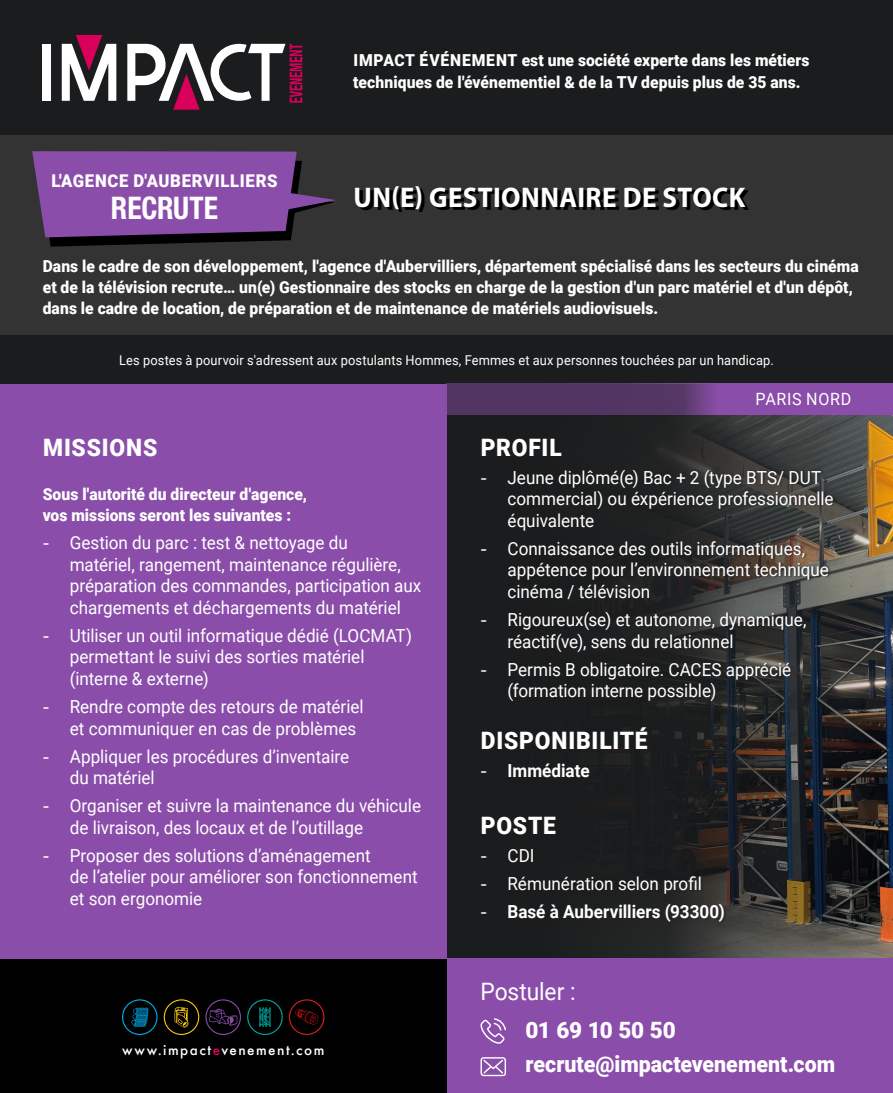
<style>
.page{position:relative;width:893px;height:1093px;background:#1a1c1d}
.page>*{position:absolute;margin:0;border:0;box-sizing:border-box;transform-origin:0 0}
.t1{font:700 condensed 31.2px "Helvetica Neue LT Std";letter-spacing:-.005em;color:#fff;scale:.95 1}
.t2{font:700 28.5px "Myriad Pro";letter-spacing:.015em;color:#fff;scale:.95 1}
.t3{font:900 24px "Roboto";letter-spacing:.035em;color:#fff;scale:.95 1}
.t4{font:24px "Roboto";letter-spacing:-.005em;color:#fff;scale:.95 1}
.t5{font:900 22.5px "Roboto";color:#fff;scale:.95 1}
.t6{font:900 22.5px "Roboto";color:#fff}
.t7{font:18px/21.6px "Roboto";color:#fff;scale:.95 1}
.t8{font:700 18px "Roboto";color:#fff;scale:.95 1}
.t9{font:900 17.55px "Roboto";letter-spacing:.04em;color:#fff;scale:.95 1}
.t10{font:16.95px "Roboto";letter-spacing:.04em;color:#fff;scale:.95 1}
.t11{font:900 16.5px/21px "Roboto";letter-spacing:.005em;color:#fff;scale:.95 1}
.t12{font:13.5px "Roboto";letter-spacing:.01em;color:#fff;scale:.95 1}
.t13{font:500 13.5px "Futura";letter-spacing:.11em;color:#fff}
.s1{font-family:"Helvetica Neue LT Std"}
.s2{color:#d8005b}
.s3{font-family:"Helvetica Neue LT Std";font-weight:400}
</style>
<div class="page">
<svg style="left:446px;top:415px;width:447px;height:544px"></svg>
<div style="left:43px;top:44px;width:8px;height:57px;background:#fff"></div>
<svg style="left:62px;top:35px;width:54px;height:66px"></svg>
<svg style="left:127px;top:44px;width:175px;height:66px"></svg>
<div style="left:446px;top:959px;width:447px;height:134px;background:#8b4daa"></div>
<svg style="left:480px;top:1018px;width:26px;height:26px"></svg>
<svg style="left:480px;top:1057px;width:26px;height:19px"></svg>
<div style="left:0;top:796px;width:446px;height:297px;background:#000"></div>
<div style="left:0;top:384px;width:446px;height:575px;background:#8b4daa"></div>
<div style="left:122px;top:999px;width:36px;height:36px;border:1px solid #00aeef;border-radius:50%"></div>
<svg style="left:131px;top:1008px;width:17px;height:18px"></svg>
<div style="left:247px;top:999px;width:36px;height:36px;border:1px solid #00aca2;border-radius:50%"></div>
<svg style="left:259px;top:1007px;width:12px;height:20px"></svg>
<svg style="left:175px;top:1007px;width:14px;height:20px"></svg>
<div style="left:164px;top:999px;width:35px;height:36px;border:1px solid #feca0a;border-radius:50%"></div>
<div style="left:205px;top:999px;width:36px;height:36px;border:1px solid #8b4daa;border-radius:50%"></div>
<svg style="left:209px;top:1008px;width:28px;height:17px"></svg>
<div style="left:289px;top:999px;width:35px;height:36px;border:1px solid #db1f25;border-radius:50%"></div>
<svg style="left:295px;top:1009px;width:24px;height:16px"></svg>
<div style="left:446px;top:384px;width:363px;height:31px;background:#523463"></div>
<svg style="left:686px;top:384px;width:207px;height:31px;fill:#8b4daa"></svg>
<div style="left:0;top:135px;width:893px;height:200px;background:#333"></div>
<svg style="left:32px;top:151px;width:304px;height:96px"></svg>
<svg style="left:359px;top:189px;width:390px;height:23px"></svg>
<div style="left:480px;top:438px;width:356px;height:486px;background:#231f20;opacity:.75"></div>
<p class="t11" style="left:353px;top:48px;width:482px;line-height:22.5px">IMPACT ÉVÉNEMENT est une société experte dans les métiers techniques de l'événementiel &amp; de la TV depuis plus de 35 ans.</p>
<p class="t9" style="left:51px;top:169px;width:240px">L'AGENCE D'AUBERVILLIERS</p>
<p class="t1" style="left:111px;top:189px;width:114px">RECRUTE</p>
<p class="t2" style="left:354px;top:179px;width:414px">UN(E) GESTIONNAIRE DE STOCK</p>
<p class="t11" style="left:43px;top:255px;width:860px">Dans le cadre de son développement, l'agence d'Aubervilliers, département spécialisé dans les secteurs du cinéma et de la télévision recrute… un(e) Gestionnaire des stocks en charge de la gestion d'un parc matériel et d'un dépôt, dans le cadre de location, de préparation et de maintenance de matériels audiovisuels.</p>
<p class="t12" style="left:119px;top:351px;width:690px">Les postes à pourvoir s'adressent aux postulants Hommes, Femmes et aux personnes touchées par un handicap.</p>
<p class="t3" style="left:43px;top:430px;width:122px">MISSIONS</p>
<p class="t11" style="left:43px;top:483px;width:280px">Sous l'autorité du directeur d'agence, vos missions seront les suivantes :</p>
<p class="t7" style="left:70px;top:531px;width:372px;text-indent:-27px"><span class="s1">-</span> Gestion du parc : test &amp; nettoyage du<br>matériel, rangement, maintenance régulière, préparation des commandes, participation aux chargements et déchargements du matériel</p>
<p class="t7" style="left:70px;top:624px;width:362px;text-indent:-27px"><span class="s1">-</span> Utiliser un outil informatique dédié (LOCMAT) permettant le suivi des sorties matériel (interne &amp; externe)</p>
<p class="t7" style="left:70px;top:695px;width:311px;text-indent:-27px"><span class="s1">-</span> Rendre compte des retours de matériel et communiquer en cas de problèmes</p>
<p class="t7" style="left:70px;top:745px;width:296px;text-indent:-27px"><span class="s1">-</span> Appliquer les procédures d’inventaire du matériel</p>
<p class="t7" style="left:70px;top:794px;width:371px;text-indent:-27px"><span class="s1">-</span> Organiser et suivre la maintenance du véhicule de livraison, des locaux et de l’outillage</p>
<p class="t7" style="left:70px;top:844px;width:368px;text-indent:-27px"><span class="s1">-</span> Proposer des solutions d’aménagement<br>de l’atelier pour améliorer son fonctionnement et son ergonomie</p>
<p class="t13" style="left:122px;top:1041px;width:204px">www.impact<span class="s2">e</span>venement.com</p>
<p class="t10" style="left:755px;top:387px;width:102px">PARIS NORD</p>
<p class="t3" style="left:481px;top:430px;width:87px">PROFIL</p>
<p class="t7" style="left:507px;top:466px;width:345px;text-indent:-27px"><span class="s1">-</span> Jeune diplômé(e) Bac + 2 (type BTS/ DUT commercial) ou éxpérience professionnelle équivalente</p>
<p class="t7" style="left:507px;top:537px;width:340px;text-indent:-27px"><span class="s1">-</span> Connaissance des outils informatiques, appétence pour l’environnement technique cinéma / télévision</p>
<p class="t7" style="left:507px;top:608px;width:316px;text-indent:-27px"><span class="s1">-</span> Rigoureux(se) et autonome, dynamique, réactif(ve), sens du relationnel</p>
<p class="t7" style="left:507px;top:658px;width:300px;text-indent:-27px"><span class="s1">-</span> Permis B obligatoire. CACES apprécié (formation interne possible)</p>
<p class="t3" style="left:481px;top:724px;width:177px">DISPONIBILITÉ</p>
<p class="t8" style="left:480px;top:758px;width:116px"><span class="s3">-</span> Immédiate</p>
<p class="t3" style="left:481px;top:808px;width:80px">POSTE</p>
<p class="t7" style="left:480px;top:844px;width:58px"><span class="s1">-</span> CDI</p>
<p class="t7" style="left:480px;top:872px;width:235px"><span class="s1">-</span> Rémunération selon profil</p>
<p class="t8" style="left:480px;top:899px;width:259px"><span class="s3">-</span> Basé à Aubervilliers (93300)</p>
<p class="t4" style="left:480px;top:974px;width:102px">Postuler :</p>
<p class="t6" style="left:525px;top:1014px;width:152px">01 69 10 50 50</p>
<p class="t5" style="left:525px;top:1048px;width:327px">recrute@impactevenement.com</p>
</div>
